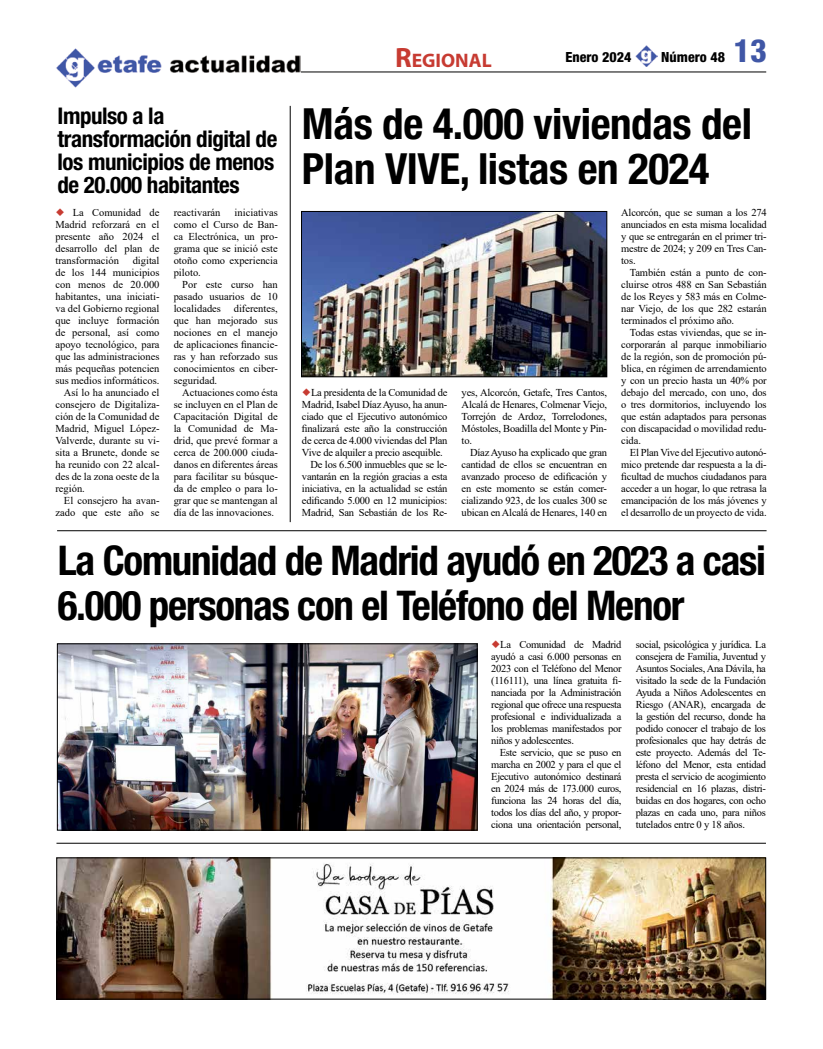
<style>
.page{position:relative;width:823px;height:1049px;background:#fff}
.page>*{position:absolute;margin:0;border:0;box-sizing:border-box;transform-origin:0 0}
.t1{font:700 condensed 43px/45px "Helvetica Neue";letter-spacing:-.01em;color:#000}
.t2{font:700 condensed 41px/45px "Helvetica Neue";letter-spacing:-.03em;color:#000}
.t3{font:800 condensed 32px "Helvetica Neue";color:#4057a6}
.t4{font:700 condensed 23px/23px "Helvetica Neue";letter-spacing:-.02em;color:#000}
.t5{font:700 19.6px "Myriad Pro";color:#c73b32}
.t6{font:800 condensed 14px "Helvetica Neue";color:#000}
.t7{font:10.5px/12px "Times New Roman";letter-spacing:-.01em;color:#000;text-align:justify}
.s1{font-size:28px}
</style>
<div class="page">
<hr style="left:57px;top:72px;width:708px;height:1px;background:#000">
<img style="left:56px;top:48px;width:244px;height:40px">
<img style="left:635px;top:45px;width:22px;height:22px">
<hr style="left:56px;top:843px;width:709px;height:1px;background:#000">
<img style="left:58px;top:859px;width:705px;height:138px">
<div style="left:56px;top:857px;width:709px;height:142px;border:1px solid #000"></div>
<img style="left:303px;top:213px;width:301px;height:162px">
<div style="left:301px;top:211px;width:305px;height:166px;border:1px solid #000"></div>
<hr style="left:290px;top:106px;width:1px;height:416px;background:#000">
<img style="left:59px;top:645px;width:416px;height:183px">
<div style="left:57px;top:643px;width:420px;height:187px;border:1px solid #000"></div>
<hr style="left:57px;top:530px;width:709px;height:1px;background:#000">
<h3 class="t4" style="left:57px;top:104px;width:221px">Impulso a la transformación digital de los municipios de menos de 20.000 habitantes</h3>
<p class="t7" style="left:55px;top:206px;width:106px;text-indent:17px">La Comunidad de Madrid reforzará en el presente año 2024 el desarrollo del plan de transformación</p>
<p class="t7" style="left:133px;top:254px;width:28px">digital</p>
<p class="t7" style="left:55px;top:266px;width:105px">de los 144 municipios</p>
<p class="t7" style="left:55px;top:278px;width:106px">con menos de 20.000</p>
<p class="t7" style="left:55px;top:290px;width:105px">habitantes, una iniciati-</p>
<p class="t7" style="left:55px;top:302px;width:106px">va del Gobierno regional</p>
<p class="t7" style="left:55px;top:314px;width:106px">que incluye formación</p>
<p class="t7" style="left:55px;top:326px;width:105px">de personal, así como</p>
<p class="t7" style="left:55px;top:338px;width:105px">apoyo tecnológico, para</p>
<p class="t7" style="left:55px;top:350px;width:106px">que las administraciones</p>
<p class="t7" style="left:55px;top:362px;width:106px">más pequeñas potencien</p>
<p class="t7" style="left:55px;top:374px;width:106px">sus medios informáticos.</p>
<p class="t7" style="left:64px;top:386px;width:97px">Así lo ha anunciado el</p>
<p class="t7" style="left:55px;top:398px;width:105px">consejero de Digitaliza-</p>
<p class="t7" style="left:55px;top:410px;width:105px">ción de la Comunidad de</p>
<p class="t7" style="left:55px;top:422px;width:106px">Madrid, Miguel López-</p>
<p class="t7" style="left:55px;top:434px;width:105px">Valverde, durante su vi-</p>
<p class="t7" style="left:55px;top:446px;width:106px">sita a Brunete, donde se</p>
<p class="t7" style="left:55px;top:458px;width:105px">ha reunido con 22 alcal-</p>
<p class="t7" style="left:55px;top:470px;width:105px">des de la zona oeste de la</p>
<p class="t7" style="left:55px;top:482px;width:31px">región.</p>
<p class="t7" style="left:64px;top:494px;width:97px">El consejero ha avan-</p>
<p class="t7" style="left:55px;top:506px;width:105px">zado que este año se</p>
<p class="t7" style="left:174px;top:206px;width:106px;text-indent:61px">iniciativas como el Curso de Ban&shy;ca Electrónica, un pro&shy;grama que se inició este otoño como experiencia piloto.</p>
<p class="t7" style="left:174px;top:278px;width:106px;text-indent:9px">Por este curso han pasado usuarios de 10 localidades diferentes, que han mejorado sus nociones en el manejo de aplicaciones financie&shy;ras y han reforzado sus conocimientos en ciber&shy;seguridad.</p>
<p class="t7" style="left:174px;top:386px;width:106px;text-indent:9px">Actuaciones como ésta se incluyen en el Plan de Capacitación Digital de la Comunidad de Ma&shy;drid, que prevé formar a cerca de 200.000 ciuda&shy;danos en diferentes áreas para facilitar su búsque&shy;da de empleo o para lo&shy;grar que se mantengan al día de las innovaciones.</p>
<p class="t7" style="left:174px;top:206px;width:48px">reactivarán</p>
<h3 class="t5" style="left:395px;top:48px;width:98px"><span class="s1">R</span>EGIONAL</h3>
<h3 class="t6" style="left:565px;top:48px;width:67px">Enero 2024</h3>
<h3 class="t6" style="left:661px;top:48px;width:65px">Número 48</h3>
<h3 class="t3" style="left:733px;top:31px;width:35px">13</h3>
<h1 class="t1" style="left:302px;top:101px;width:451px">Más de 4.000 viviendas del<br>Plan VIVE, listas en 2024</h1>
<p class="t7" style="left:311px;top:386px;width:138px">La presidenta de la Comunidad de</p>
<p class="t7" style="left:302px;top:398px;width:147px">Madrid, Isabel Díaz Ayuso, ha anun-</p>
<p class="t7" style="left:302px;top:410px;width:147px">ciado que el Ejecutivo autonómico</p>
<p class="t7" style="left:302px;top:422px;width:147px">finalizará este año la construcción</p>
<p class="t7" style="left:302px;top:434px;width:147px">de cerca de 4.000 viviendas del Plan</p>
<p class="t7" style="left:302px;top:446px;width:142px">Vive de alquiler a precio asequible.</p>
<p class="t7" style="left:310px;top:458px;width:138px">De los 6.500 inmuebles que se le-</p>
<p class="t7" style="left:302px;top:470px;width:147px">vantarán en la región gracias a esta</p>
<p class="t7" style="left:302px;top:482px;width:147px">iniciativa, en la actualidad se están</p>
<p class="t7" style="left:302px;top:494px;width:147px">edificando 5.000 en 12 municipios:</p>
<p class="t7" style="left:302px;top:506px;width:147px">Madrid, San Sebastián de los Re-</p>
<p class="t7" style="left:461px;top:386px;width:147px">yes, Alcorcón, Getafe, Tres Cantos, Alcalá de Henares, Colmenar Viejo, Torrejón de Ardoz, Torrelodones, Móstoles, Boadilla del Monte y Pin&shy;to.</p>
<p class="t7" style="left:461px;top:446px;width:147px;text-indent:9px">Díaz Ayuso ha explicado que gran cantidad de ellos se encuentran en avanzado proceso de edificación y en este momento se están comer&shy;cializando 923, de los cuales 300 se ubican en Alcalá de Henares, 140 en</p>
<p class="t7" style="left:621px;top:206px;width:147px">Alcorcón, que se suman a los 274 anunciados en esta misma localidad y que se entregarán en el primer tri&shy;mestre de 2024; y 209 en Tres Can&shy;tos.</p>
<p class="t7" style="left:621px;top:266px;width:147px;text-indent:9px">También están a punto de con&shy;cluirse otros 488 en San Sebastián de los Reyes y 583 más en Colme&shy;nar Viejo, de los que 282 estarán terminados el próximo año.</p>
<p class="t7" style="left:621px;top:326px;width:147px;text-indent:9px">Todas estas viviendas, que se in&shy;corporarán al parque inmobiliario de la región, son de promoción pú&shy;blica, en régimen de arrendamiento y con un precio hasta un 40% por debajo del mercado, con uno, dos o tres dormitorios, incluyendo los que están adaptados para personas con discapacidad o movilidad redu&shy;cida.</p>
<p class="t7" style="left:621px;top:446px;width:147px;text-indent:9px">El Plan Vive del Ejecutivo autonó&shy;mico pretende dar respuesta a la di&shy;ficultad de muchos ciudadanos para acceder a un hogar, lo que retrasa la emancipación de los más jóvenes y el desarrollo de un proyecto de vida.</p>
<h2 class="t2" style="left:58px;top:537px;width:709px">La Comunidad de Madrid ayudó en 2023 a casi<br>6.000 personas con el Teléfono del Menor</h2>
<p class="t7" style="left:491px;top:638px;width:132px;text-indent:9px">La Comunidad de Madrid ayudó a casi 6.000 personas en 2023 con el Teléfono del Menor (116111), una línea gratuita fi&shy;nanciada por la Administración regional que ofrece una respuesta profesional e individualizada a los problemas manifestados por niños y adolescentes.</p>
<p class="t7" style="left:491px;top:746px;width:132px;text-indent:9px">Este servicio, que se puso en marcha en 2002 y para el que el Ejecutivo autonómico destinará en 2024 más de 173.000 euros, funciona las 24 horas del día, todos los días del año, y propor&shy;ciona una orientación personal,</p>
<p class="t7" style="left:635px;top:638px;width:132px">social, psicológica y jurídica. La consejera de Familia, Juventud y Asuntos Sociales, Ana Dávila, ha visitado la sede de la Fundación Ayuda a Niños Adolescentes en Riesgo (ANAR), encargada de la gestión del recurso, donde ha podido conocer el trabajo de los profesionales que hay detrás de este proyecto. Además del Te&shy;léfono del Menor, esta entidad presta el servicio de acogimiento residencial en 16 plazas, distri&shy;buidas en dos hogares, con ocho plazas en cada uno, para niños tutelados entre 0 y 18 años.</p>
</div>
